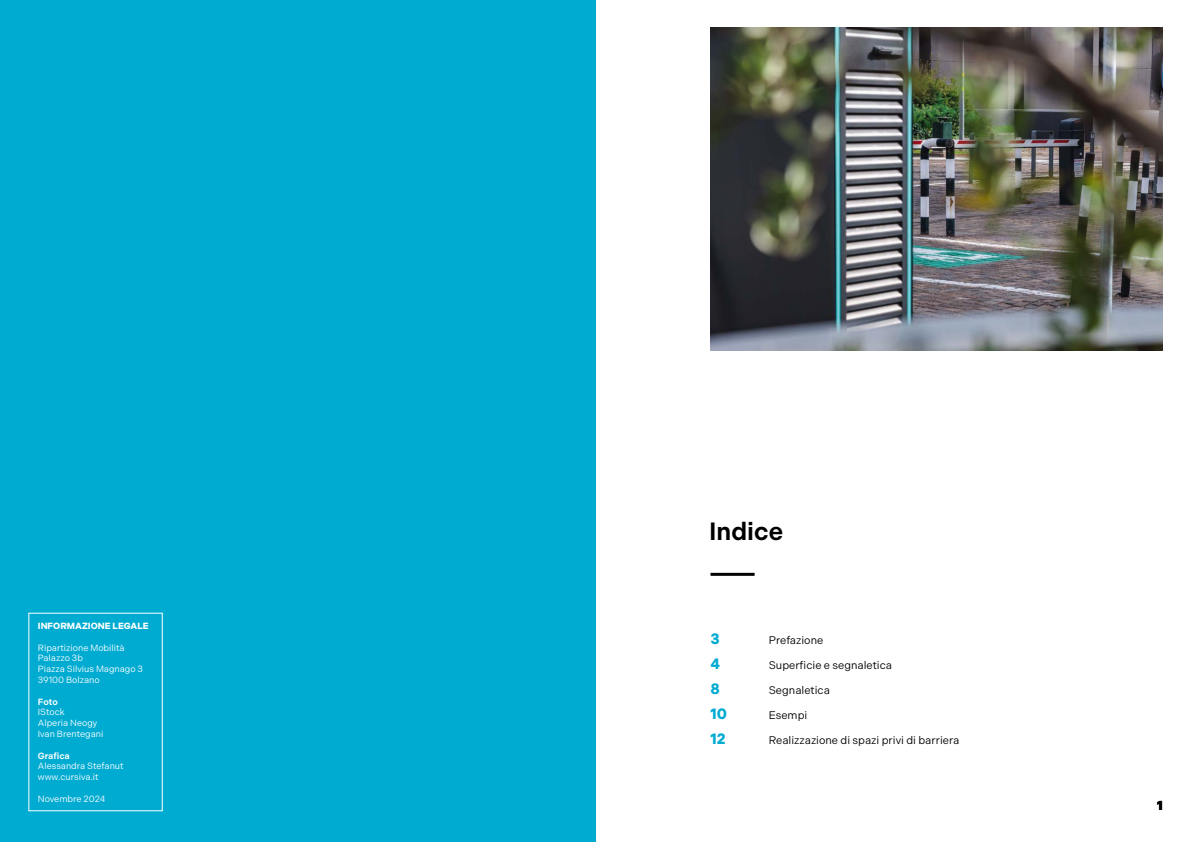
<style>
.page{position:relative;width:1191px;height:842px;background:#fff}
.page>*{position:absolute;margin:0;border:0;box-sizing:border-box;transform-origin:0 0}
.t1{font:600 25px "Indivisible";color:#000}
.t2{font:700 15px/25px "Indivisible";color:#00abd2}
.t3{font:900 13px "Indivisible";color:#000}
.t4{font:11px "Indivisible";color:#000}
.t5{font:9px/10.8px "Indivisible";color:#fff}
.t6{font:700 9px "Indivisible";color:#fff}
.t7{font:600 9px "Indivisible";color:#fff}
</style>
<div class="page">
<div style="left:0;top:0;width:595px;height:842px;background:#00abd2"></div>
<div style="left:28px;top:613px;width:135px;height:198px;border:1px solid #fff"></div>
<img style="left:710px;top:27px;width:452px;height:323px">
<hr style="left:710px;top:573px;width:44px;height:3px;background:#000">
<p class="t6" style="left:38px;top:620px;width:112px">INFORMAZIONE LEGALE</p>
<p class="t5" style="left:38px;top:642px;width:107px">Ripartizione Mobilità<br>Palazzo 3b<br>Piazza Silvius Magnago 3<br>39100 Bolzano</p>
<p class="t7" style="left:38px;top:696px;width:21px">Foto</p>
<p class="t5" style="left:38px;top:707px;width:67px">IStock<br>Alperia Neogy<br>Ivan Brentegani</p>
<p class="t7" style="left:38px;top:750px;width:33px">Grafica</p>
<p class="t5" style="left:38px;top:761px;width:87px">Alessandra Stefanut www.cursiva.it</p>
<p class="t5" style="left:38px;top:793px;width:69px">Novembre 2024</p>
<h1 class="t1" style="left:709px;top:517px;width:76px">Indice</h1>
<h2 class="t2" style="left:710px;top:627px;width:18px">3<br>4<br>8<br>10<br>12</h2>
<p class="t4" style="left:769px;top:634px;width:56px">Prefazione</p>
<p class="t4" style="left:769px;top:659px;width:125px">Superficie e segnaletica</p>
<p class="t4" style="left:769px;top:684px;width:63px">Segnaletica</p>
<p class="t4" style="left:769px;top:709px;width:40px">Esempi</p>
<p class="t4" style="left:769px;top:734px;width:192px">Realizzazione di spazi privi di barriera</p>
<h3 class="t3" style="left:1157px;top:798px;width:7px">1</h3>
</div>
